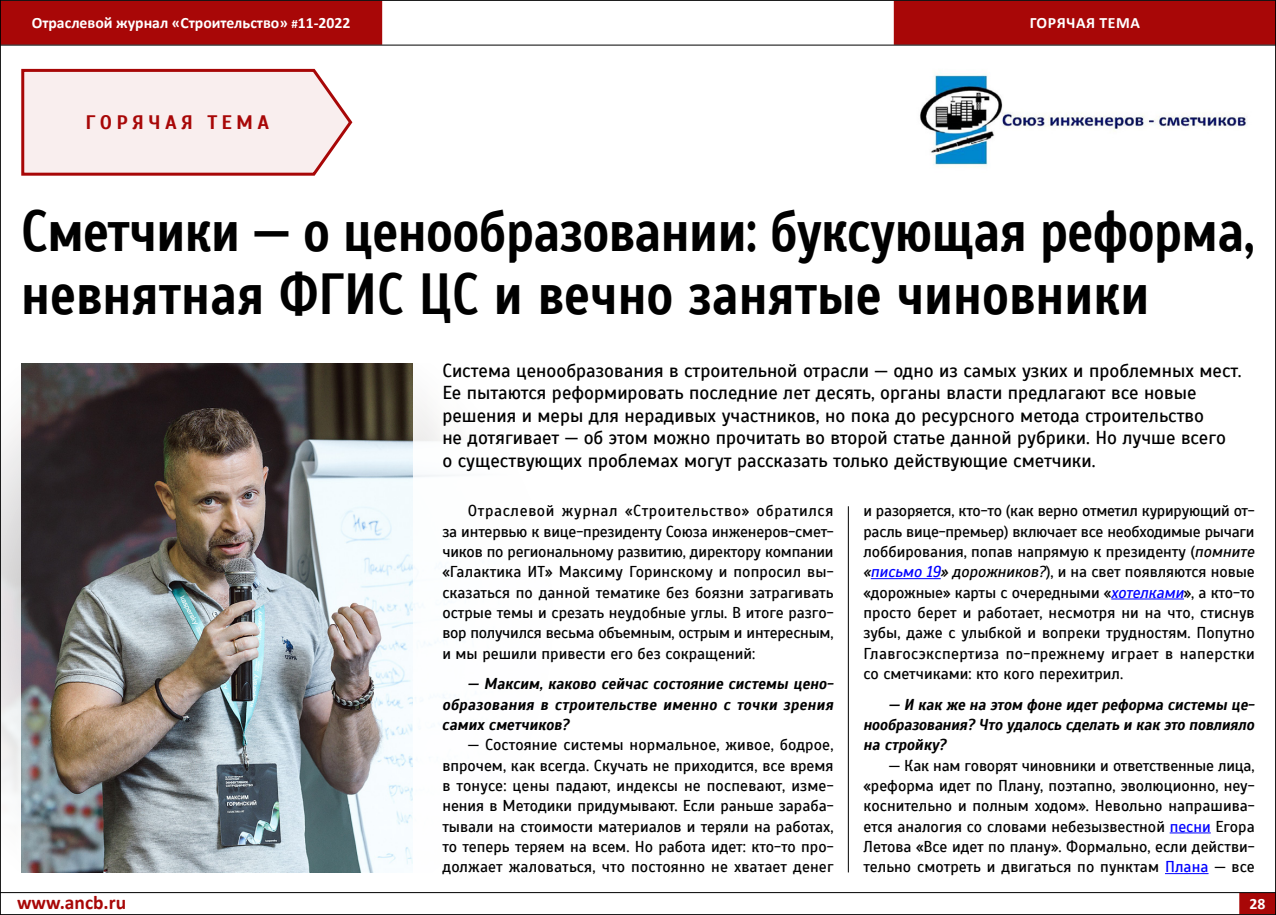
<style>
.page{position:relative;width:1276px;height:915px;background:#fff}
.page>*{position:absolute;margin:0;border:0;box-sizing:border-box;transform-origin:0 0}
.t1{font:700 57.75px/63px "Scada";letter-spacing:-.01em;color:#000;scale:.86 1}
.t2{font:700 19.5px "Scada";letter-spacing:.22em;color:#a80707}
.t3{font:700 19.5px "Calibri";color:#a80707}
.t4{font:18.75px/22.5px "Scada";color:#000}
.t5{font:15.75px/20.2px "Scada";color:#000;text-align:justify}
.t6{font:italic 700 15.75px/20.2px "Scada";color:#000;text-align:justify;scale:.95 1}
.t7{font:700 15.75px "Calibri";color:#fff}
.s1{font-size:12.75px}
.s2{font-style:italic}
.s3{font-style:italic;color:#00f}
.s4{color:#00f}
</style>
<div class="page">
<img style="left:1px;top:364px;width:449px;height:500px">
<svg style="left:21px;top:68px;width:332px;height:108px;background:#f3dfdf"></svg>
<hr style="left:848px;top:506px;width:1px;height:366px;background:#000">
<hr style="left:871px;top:578px;width:69px;height:1px;background:#00f">
<hr style="left:1111px;top:598px;width:73px;height:1px;background:#00f">
<hr style="left:1169px;top:832px;width:41px;height:1px;background:#00f">
<hr style="left:1165px;top:872px;width:43px;height:1px;background:#00f">
<img style="left:920px;top:72px;width:327px;height:95px">
<img style="left:21px;top:364px;width:391px;height:508px">
<div style="left:0;top:1px;width:382px;height:44px;background:#a80707"></div>
<div style="left:894px;top:1px;width:382px;height:44px;background:#a80707"></div>
<hr style="left:0;top:0;width:1276px;height:1px;background:#000">
<hr style="left:0;top:45px;width:1276px;height:1px;background:#000">
<div style="left:1239px;top:892px;width:37px;height:21px;background:#a80707"></div>
<hr style="left:0;top:891px;width:1276px;height:1px;background:#000">
<hr style="left:0;top:913px;width:1276px;height:1px;background:#000">
<hr style="left:0;top:0;width:1px;height:914px;background:#000">
<hr style="left:1275px;top:0;width:1px;height:914px;background:#000">
<p class="t7" style="left:32px;top:12px;width:320px">Отраслевой журнал «Строительство» <span class="s1">#</span>11-2022</p>
<p class="t7" style="left:1029px;top:12px;width:10px">Горя</p>
<p class="t7" style="left:1066px;top:12px;width:45px">чая тема</p>
<p class="t2" style="left:86px;top:110px;width:185px">ГОРЯЧАЯ ТЕМА</p>
<h1 class="t1" style="left:21px;top:200px;width:1435px">Сметчики — о ценообразовании: буксующая реформа, невнятная ФГИС ЦС и вечно занятые чиновники</h1>
<p class="t4" style="left:442px;top:359px;width:800px">Система ценообразования в строительной отрасли — одно из самых узких и проблемных мест.<br>Ее пытаются реформировать последние лет десять, органы власти предлагают все новые решения и меры для нерадивых участников, но пока до ресурсного метода строительство<br>не дотягивает — об этом можно прочитать во второй статье данной рубрики. Но лучше всего<br>о существующих проблемах могут рассказать только действующие сметчики.</p>
<p class="t5" style="left:442px;top:501px;width:393px;text-indent:26px">Отраслевой журнал «Строительство» обратился за интервью к вице-президенту Союза инженеров-смет&shy;чиков по региональному развитию, директору компании «Галактика ИТ» Максиму Горинскому и попросил вы&shy;сказаться по данной тематике без боязни затрагивать острые темы и срезать неудобные углы. В итоге разго&shy;вор получился весьма объемным, острым и интересным, и мы решили привести его без сокращений:</p>
<p class="t6" style="left:442px;top:673px;width:413px;text-indent:26px">— Максим, каково сейчас состояние системы цено&shy;образования в строительстве именно с точки зрения самих сметчиков?</p>
<p class="t5" style="left:442px;top:734px;width:393px;text-indent:26px">— Состояние системы нормальное, живое, бодрое, впрочем, как всегда. Скучать не приходится, все время в тонусе: цены падают, индексы не поспевают, изме&shy;нения в Методики придумывают. Если раньше зараба&shy;тывали на стоимости материалов и теряли на работах, то теперь теряем на всем. Но работа идет: кто-то про&shy;должает жаловаться, что постоянно не хватает денег</p>
<p class="t5" style="left:863px;top:501px;width:393px">и разоряется, кто-то (как верно отметил курирующий от&shy;расль вице-премьер) включает все необходимые рычаги лоббирования, попав напрямую к президенту (<span class="s2">помните «</span><span class="s3">письмо 19</span><span class="s2">» дорожников?</span>), и на свет появляются новые «дорожные» карты с очередными «<span class="s3">хотелками</span>», а кто-то просто берет и работает, несмотря ни на что, стиснув зубы, даже с улыбкой и вопреки трудностям. Попутно Главгосэкспертиза по-прежнему играет в наперстки со сметчиками: кто кого перехитрил.</p>
<p class="t6" style="left:863px;top:694px;width:413px;text-indent:26px">— И как же на этом фоне идет реформа системы це&shy;нообразования? Что удалось сделать и как это повлияло на стройку?</p>
<p class="t5" style="left:863px;top:755px;width:393px;text-indent:26px">— Как нам говорят чиновники и ответственные лица, «реформа идет по Плану, поэтапно, эволюционно, неу&shy;коснительно и полным ходом». Невольно напрашива&shy;ется аналогия со словами небезызвестной <span class="s4">песни</span> Егора Летова «Все идет по плану». Формально, если действи&shy;тельно смотреть и двигаться по пунктам <span class="s4">Плана</span> — все</p>
<p class="t3" style="left:17px;top:889px;width:111px">www.ancb.ru</p>
<p class="t7" style="left:1249px;top:892px;width:17px">28</p>
</div>
